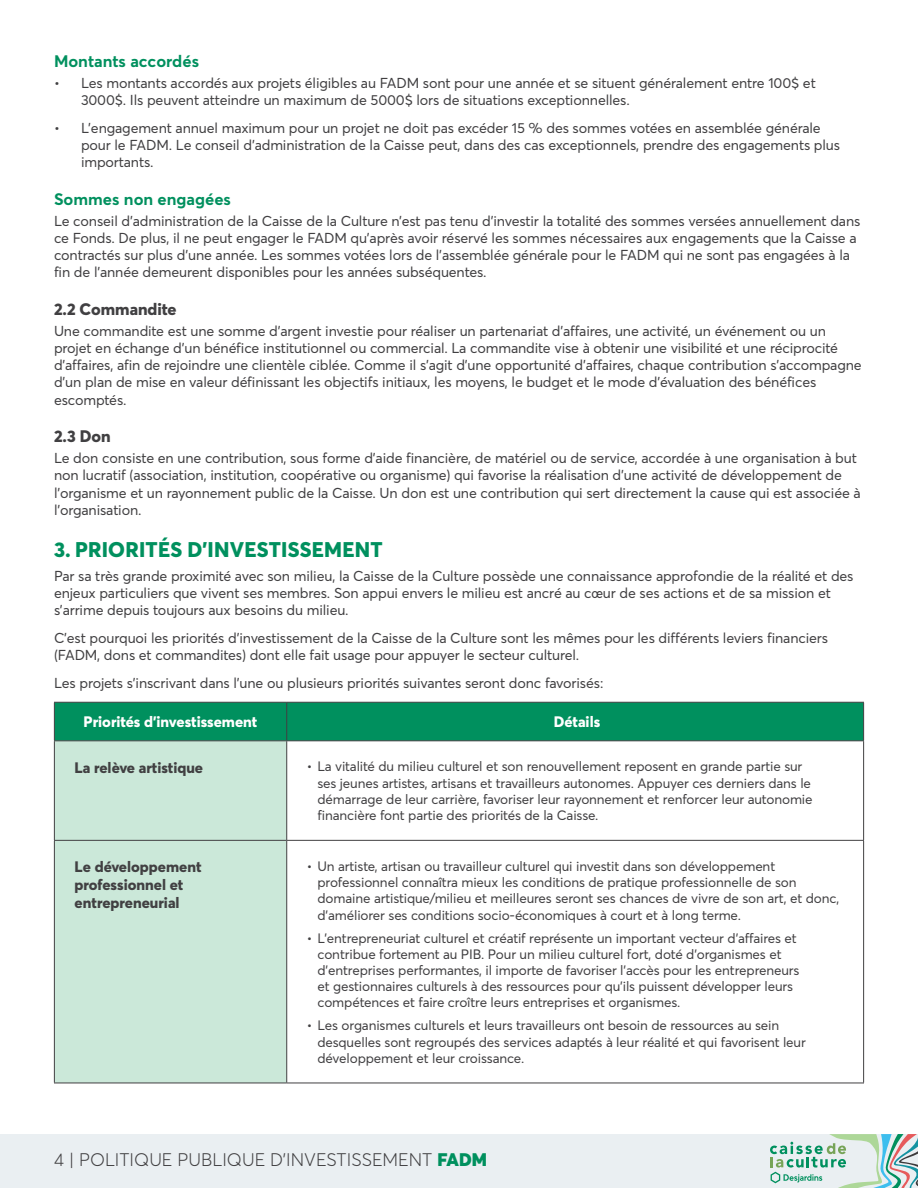
<style>
.page{position:relative;width:918px;height:1188px;background:#fff}
.page>*{position:absolute;margin:0;border:0;box-sizing:border-box;transform-origin:0 0}
.t1{font:800 21px "Averta";letter-spacing:.01em;color:#00905e}
.t2{font:300 18px "Averta";color:#414042}
.t3{font:700 16.5px "Averta";color:#00905e}
.t4{font:800 16.5px "Averta";color:#414042}
.t5{font:800 15px/18px "Averta";color:#414042}
.t6{font:800 15px "Averta";color:#fff}
.t7{font:14.25px/17.1px "Averta";letter-spacing:-.01em;color:#414042}
.t8{font:13.5px/16.2px "Averta";letter-spacing:-.01em;color:#414042}
.s1{font-family:"Averta D";font-weight:900;color:#00905e}
</style>
<div class="page">
<div style="left:0;top:1134px;width:918px;height:54px;background:#eaeff2"></div>
<svg style="left:770px;top:1134px;width:148px;height:54px"></svg>
<div style="left:55px;top:703px;width:808px;height:37px;background:#00905e"></div>
<div style="left:55px;top:741px;width:231px;height:342px;background:#cbe8d9"></div>
<hr style="left:54px;top:702px;width:233px;height:1px;background:#414042">
<hr style="left:54px;top:703px;width:1px;height:37px;background:#414042">
<hr style="left:287px;top:702px;width:577px;height:1px;background:#414042">
<hr style="left:286px;top:703px;width:1px;height:37px;background:#414042">
<hr style="left:863px;top:703px;width:1px;height:37px;background:#414042">
<hr style="left:54px;top:740px;width:233px;height:1px;background:#414042">
<hr style="left:54px;top:741px;width:1px;height:99px;background:#414042">
<hr style="left:287px;top:740px;width:577px;height:1px;background:#414042">
<hr style="left:286px;top:741px;width:1px;height:99px;background:#414042">
<hr style="left:863px;top:741px;width:1px;height:99px;background:#414042">
<hr style="left:54px;top:840px;width:233px;height:1px;background:#414042">
<hr style="left:54px;top:841px;width:1px;height:242px;background:#414042">
<hr style="left:287px;top:840px;width:577px;height:1px;background:#414042">
<hr style="left:286px;top:841px;width:1px;height:242px;background:#414042">
<hr style="left:863px;top:841px;width:1px;height:242px;background:#414042">
<hr style="left:54px;top:1083px;width:233px;height:1px;background:#414042">
<hr style="left:287px;top:1083px;width:577px;height:1px;background:#414042">
<p class="t3" style="left:54px;top:50px;width:147px">Montants accordés</p>
<p class="t7" style="left:81px;top:74px;width:736px;text-indent:-27px">• Les montants accordés aux projets éligibles au FADM sont pour une année et se situent généralement entre 100$ et<br>3000$. Ils peuvent atteindre un maximum de 5000$ lors de situations exceptionnelles.</p>
<p class="t7" style="left:81px;top:119px;width:761px;text-indent:-27px">• L’engagement annuel maximum pour un projet ne doit pas excéder 15 % des sommes votées en assemblée générale pour le FADM. Le conseil d’administration de la Caisse peut, dans des cas exceptionnels, prendre des engagements plus importants.</p>
<p class="t3" style="left:54px;top:188px;width:179px">Sommes non engagées</p>
<p class="t7" style="left:54px;top:212px;width:808px">Le conseil d’administration de la Caisse de la Culture n’est pas tenu d’investir la totalité des sommes versées annuellement dans ce Fonds. De plus, il ne peut engager le FADM qu’après avoir réservé les sommes nécessaires aux engagements que la Caisse a contractés sur plus d’une année. Les sommes votées lors de l’assemblée générale pour le FADM qui ne sont pas engagées à la fin de l’année demeurent disponibles pour les années subséquentes.</p>
<p class="t4" style="left:54px;top:298px;width:124px">2.2 Commandite</p>
<p class="t7" style="left:54px;top:323px;width:809px">Une commandite est une somme d’argent investie pour réaliser un partenariat d’affaires, une activité, un événement ou un projet en échange d’un bénéfice institutionnel ou commercial. La commandite vise à obtenir une visibilité et une réciprocité d’affaires, afin de rejoindre une clientèle ciblée. Comme il s’agit d’une opportunité d’affaires, chaque contribution s’accompagne d’un plan de mise en valeur définissant les objectifs initiaux, les moyens, le budget et le mode d’évaluation des bénéfices escomptés.</p>
<p class="t4" style="left:54px;top:426px;width:58px">2.3 Don</p>
<p class="t7" style="left:54px;top:450px;width:808px">Le don consiste en une contribution, sous forme d’aide financière, de matériel ou de service, accordée à une organisation à but non lucratif (association, institution, coopérative ou organisme) qui favorise la réalisation d’une activité de développement de l’organisme et un rayonnement public de la Caisse. Un don est une contribution qui sert directement la cause qui est associée à l’organisation.</p>
<h1 class="t1" style="left:54px;top:537px;width:330px">3. PRIORITÉS D’INVESTISSEMENT</h1>
<p class="t7" style="left:54px;top:568px;width:801px">Par sa très grande proximité avec son milieu, la Caisse de la Culture possède une connaissance approfondie de la réalité et des enjeux particuliers que vivent ses membres. Son appui envers le milieu est ancré au cœur de ses actions et de sa mission et s’arrime depuis toujours aux besoins du milieu.</p>
<p class="t7" style="left:54px;top:630px;width:776px">C’est pourquoi les priorités d’investissement de la Caisse de la Culture sont les mêmes pour les différents leviers financiers (FADM, dons et commandites) dont elle fait usage pour appuyer le secteur culturel.</p>
<p class="t7" style="left:54px;top:675px;width:551px">Les projets s’inscrivant dans l’une ou plusieurs priorités suivantes seront donc favorisés :</p>
<p class="t6" style="left:84px;top:712px;width:175px">Priorités d’investissement</p>
<p class="t6" style="left:554px;top:712px;width:48px">Détails</p>
<p class="t5" style="left:75px;top:758px;width:130px">La relève artistique</p>
<p class="t8" style="left:317px;top:759px;width:497px;text-indent:-11px">• La vitalité du milieu culturel et son renouvellement reposent en grande partie sur ses jeunes artistes, artisans et travailleurs autonomes. Appuyer ces derniers dans le démarrage de leur carrière, favoriser leur rayonnement et renforcer leur autonomie financière font partie des priorités de la Caisse.</p>
<p class="t5" style="left:75px;top:858px;width:129px">Le développement professionnel et entrepreneurial</p>
<p class="t8" style="left:317px;top:858px;width:523px;text-indent:-11px">• Un artiste, artisan ou travailleur culturel qui investit dans son développement professionnel connaîtra mieux les conditions de pratique professionnelle de son domaine artistique/milieu et meilleures seront ses chances de vivre de son art, et donc, d’améliorer ses conditions socio-économiques à court et à long terme.</p>
<p class="t8" style="left:317px;top:930px;width:484px;text-indent:-11px">• L’entrepreneuriat culturel et créatif représente un important vecteur d’affaires et contribue fortement au PIB. Pour un milieu culturel fort, doté d’organismes et d’entreprises performantes, il importe de favoriser l’accès pour les entrepreneurs et gestionnaires culturels à des ressources pour qu’ils puissent développer leurs compétences et faire croître leurs entreprises et organismes.</p>
<p class="t8" style="left:317px;top:1017px;width:490px;text-indent:-11px">• Les organismes culturels et leurs travailleurs ont besoin de ressources au sein desquelles sont regroupés des services adaptés à leur réalité et qui favorisent leur développement et leur croissance.</p>
<p class="t2" style="left:54px;top:1149px;width:435px">4 | POLITIQUE PUBLIQUE D’INVESTISSEMENT <span class="s1">FADM</span></p>
</div>
